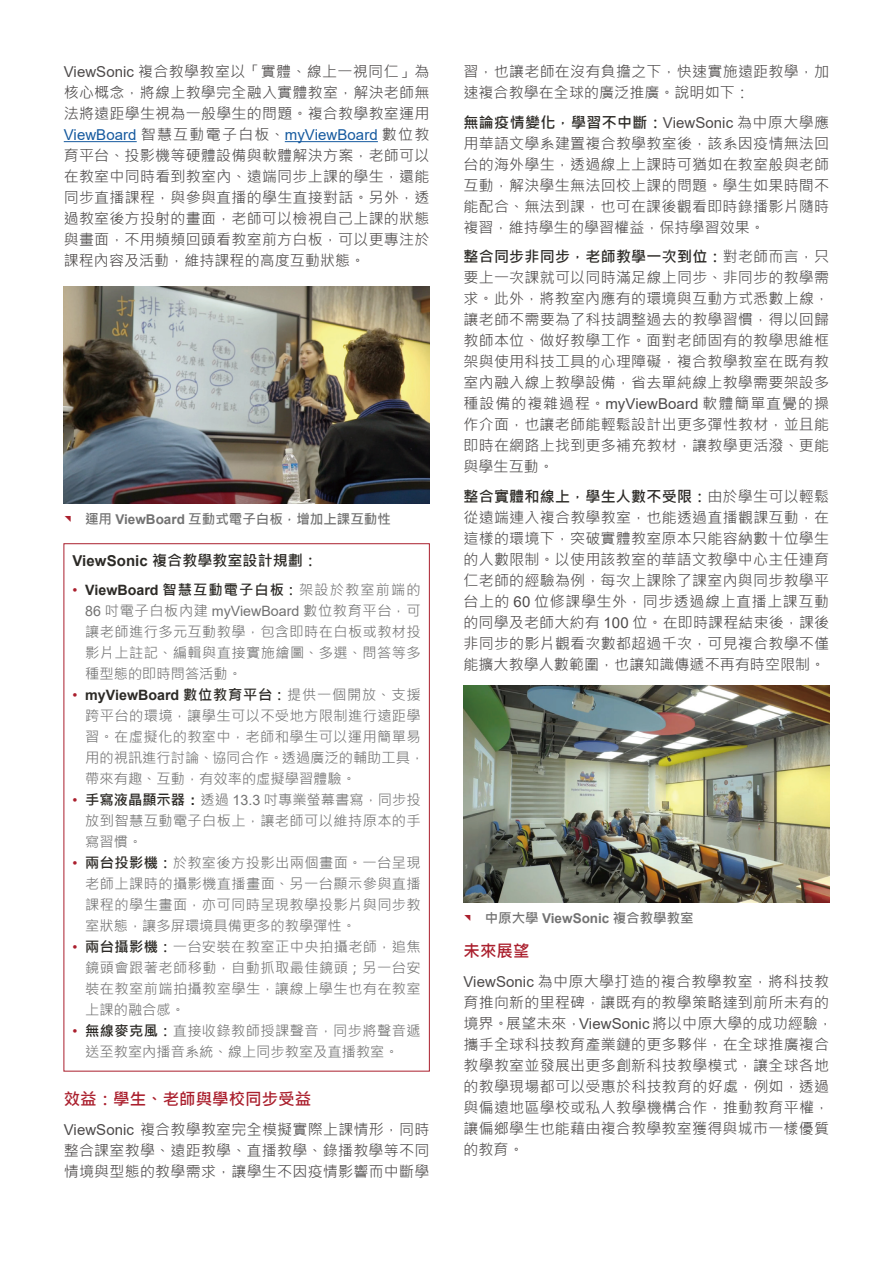
<style>
.page{position:relative;width:893px;height:1263px;background:#fff}
.page>*{position:absolute;margin:0;border:0;box-sizing:border-box;transform-origin:0 0}
.t1{font:700 16.5px "Microsoft Jheng Hei";color:#aa1f2d}
.t2{font:15px/21px "Microsoft Jheng Hei";letter-spacing:.015em;color:#4d4a4a;text-align:justify}
.t3{font:700 15px "Microsoft Jheng Hei";letter-spacing:.005em;color:#2c2a26}
.t4{font:14.25px/21px "Microsoft Jheng Hei";letter-spacing:.025em;color:#727272;text-align:justify}
.t5{font:14.25px/21px "Microsoft Jheng Hei";color:#727272}
.t6{font:700 13.5px "Microsoft Jheng Hei";color:#727272}
.s1{font-family:"Arial"}
.s2{font-family:"Arial";color:#165a9f}
.s3{color:#aa1f2d}
.s4{font-family:"Arial";color:#aa1f2d}
.s5{font-family:"Arial";font-weight:700;color:#2c2a26}
.s6{font-weight:700;color:#2c2a26}
</style>
<div class="page">
<hr style="left:64px;top:141px;width:73px;height:1px;background:#165a9f">
<hr style="left:285px;top:141px;width:93px;height:1px;background:#165a9f">
<img style="left:64px;top:286px;width:365px;height:217px">
<img style="left:463px;top:686px;width:366px;height:217px">
<h4 class="t2" style="left:64px;top:61px;width:367px"><span class="s1">ViewSonic</span> 複合教學教室以「實體、線上一視同仁」為核心概念，將線上教學完全融入實體教室，解決老師無法將遠距學生視為一般學生的問題。複合教學教室運用<span class="s2">ViewBoard</span> 智慧互動電子白板、<span class="s2">myViewBoard</span> 數位教育平台、投影機等硬體設備與軟體解決方案，老師可以在教室中同時看到教室內、遠端同步上課的學生，還能同步直播課程，與參與直播的學生直接對話。另外，透過教室後方投射的畫面，老師可以檢視自己上課的狀態與畫面，不用頻頻回頭看教室前方白板，可以更專注於課程內容及活動，維持課程的高度互動狀態。</h4>
<p class="t6" style="left:64px;top:511px;width:329px"><span class="s3">◥</span> 運用 <span class="s1">ViewBoard</span> 互動式電子白板，增加上課互動性</p>
<h4 class="t3" style="left:73px;top:551px;width:247px"><span class="s1">ViewSonic</span> 複合教學教室設計規劃：</h4>
<p class="t4" style="left:85px;top:579px;width:337px;text-indent:-13px"><span class="s4">•</span> <span class="s5">ViewBoard</span> <span class="s6">智慧互動電子白板：</span>架設於教室前端的<span class="s1">86</span> 吋電子白板內建 <span class="s1">myViewBoard</span> 數位教育平台，可讓老師進行多元互動教學，包含即時在白板或教材投影片上註記、編輯與直接實施繪圖、多選、問答等多種型態的即時問答活動。</p>
<p class="t4" style="left:85px;top:684px;width:341px;text-align:left;text-indent:-13px"><span class="s4">•</span> <span class="s5">myViewBoard</span> <span class="s6">數位教育平台：</span>提供一個開放、支援跨平台的環境，讓學生可以不受地方限制進行遠距學習。在虛擬化的教室中，老師和學生可以運用簡單易用的視訊進行討論、協同合作。透過廣泛的輔助工具，帶來有趣、互動，有效率的虛擬學習體驗。</p>
<p class="t4" style="left:85px;top:789px;width:337px;text-indent:-13px"><span class="s4">•</span> <span class="s6">手寫液晶顯示器</span> <span class="s5">:</span> 透過 <span class="s1">13.3</span> 吋專業螢幕書寫，同步投放到智慧互動電子白板上，讓老師可以維持原本的手寫習慣。</p>
<p class="t4" style="left:85px;top:852px;width:337px;text-indent:-13px"><span class="s4">•</span> <span class="s6">兩台投影機：</span>於教室後方投影出兩個畫面。一台呈現老師上課時的攝影機直播畫面、另一台顯示參與直播課程的學生畫面，亦可同時呈現教學投影片與同步教室狀態，讓多屏環境具備更多的教學彈性。</p>
<p class="t4" style="left:85px;top:936px;width:337px;text-indent:-13px"><span class="s4">•</span> <span class="s6">兩台攝影機：</span>一台安裝在教室正中央拍攝老師，追焦鏡頭會跟著老師移動，自動抓取最佳鏡頭；另一台安裝在教室前端拍攝教室學生，讓線上學生也有在教室上課的融合感。</p>
<p class="t5" style="left:85px;top:1020px;width:337px;text-indent:-13px"><span class="s4">•</span> <span class="s6">無線麥克風：</span>直接收錄教師授課聲音，同步將聲音遞送至教室內播音系統、線上同步教室及直播教室。</p>
<h3 class="t1" style="left:64px;top:1089px;width:249px">效益：學生、老師與學校同步受益</h3>
<h4 class="t2" style="left:64px;top:1119px;width:367px"><span class="s1">ViewSonic</span> 複合教學教室完全模擬實際上課情形，同時整合課室教學、遠距教學、直播教學、錄播教學等不同情境與型態的教學需求，讓學生不因疫情影響而中斷學</h4>
<h4 class="t2" style="left:463px;top:61px;width:367px">習，也讓老師在沒有負擔之下，快速實施遠距教學，加速複合教學在全球的廣泛推廣。說明如下：</h4>
<h4 class="t2" style="left:463px;top:112px;width:367px"><span class="s6">無論疫情變化，學習不中斷：</span><span class="s1">ViewSonic</span> 為中原大學應用華語文學系建置複合教學教室後，該系因疫情無法回台的海外學生，透過線上上課時可猶如在教室般與老師互動，解決學生無法回校上課的問題。學生如果時間不能配合、無法到課，也可在課後觀看即時錄播影片隨時複習，維持學生的學習權益，保持學習效果。</h4>
<h4 class="t2" style="left:463px;top:246px;width:367px"><span class="s6">整合同步非同步，老師教學一次到位：</span>對老師而言，只要上一次課就可以同時滿足線上同步、非同步的教學需求。此外，將教室內應有的環境與互動方式悉數上線，讓老師不需要為了科技調整過去的教學習慣，得以回歸教師本位、做好教學工作。面對老師固有的教學思維框架與使用科技工具的心理障礙，複合教學教室在既有教室內融入線上教學設備，省去單純線上教學需要架設多種設備的複雜過程。<span class="s1">myViewBoard</span> 軟體簡單直覺的操作介面，也讓老師能輕鬆設計出更多彈性教材，並且能即時在網路上找到更多補充教材，讓教學更活潑、更能與學生互動。</h4>
<h4 class="t2" style="left:463px;top:486px;width:367px"><span class="s6">整合實體和線上，學生人數不受限：</span>由於學生可以輕鬆從遠端連入複合教學教室，也能透過直播觀課互動，在這樣的環境下，突破實體教室原本只能容納數十位學生的人數限制。以使用該教室的華語文教學中心主任連育仁老師的經驗為例，每次上課除了課室內與同步教學平台上的 <span class="s1">60</span> 位修課學生外，同步透過線上直播上課互動的同學及老師大約有 <span class="s1">100</span> 位。在即時課程結束後，課後非同步的影片觀看次數都超過千次，可見複合教學不僅能擴大教學人數範圍，也讓知識傳遞不再有時空限制。</h4>
<p class="t6" style="left:463px;top:910px;width:232px"><span class="s3">◥</span> 中原大學 <span class="s1">ViewSonic</span> 複合教學教室</p>
<h3 class="t1" style="left:463px;top:941px;width:67px">未來展望</h3>
<h4 class="t2" style="left:463px;top:971px;width:371px;text-align:left"><span class="s1">ViewSonic</span> 為中原大學打造的複合教學教室，將科技教育推向新的里程碑，讓既有的教學策略達到前所未有的境界。展望未來，<span class="s1">ViewSonic</span> 將以中原大學的成功經驗，攜手全球科技教育產業鏈的更多夥伴，在全球推廣複合教學教室並發展出更多創新科技教學模式，讓全球各地的教學現場都可以受惠於科技教育的好處，例如，透過與偏遠地區學校或私人教學機構合作，推動教育平權，讓偏鄉學生也能藉由複合教學教室獲得與城市一樣優質的教育。</h4>
</div>
